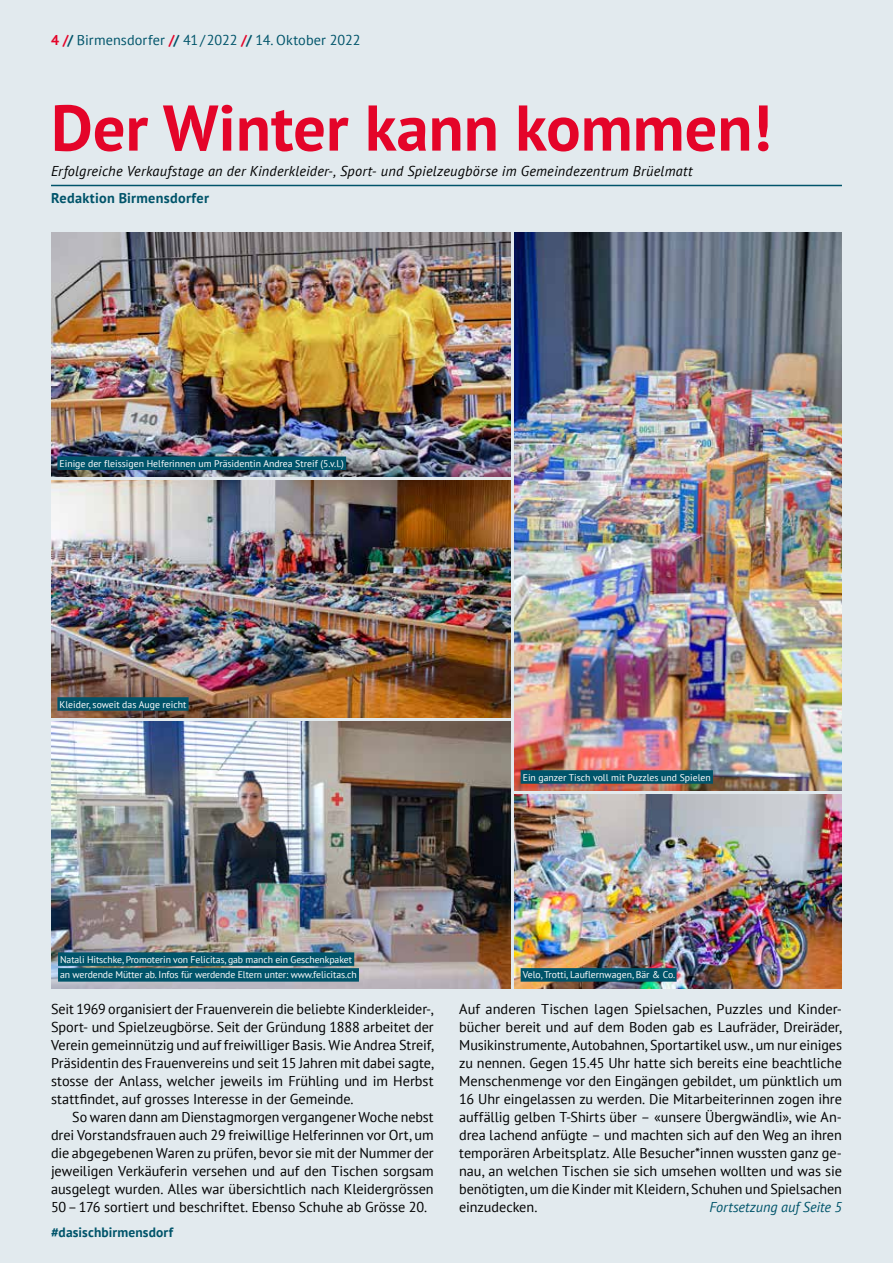
<style>
.page{position:relative;width:893px;height:1263px;background:#e2eaee}
.page>*{position:absolute;margin:0;border:0;box-sizing:border-box;transform-origin:0 0}
.t1{font:700 64.5px "PT Sans";color:#e40429}
.t2{font:14.25px/18px "PT Sans";letter-spacing:-.005em;color:#000;text-align:justify}
.t3{font:italic 14.25px "PT Sans";letter-spacing:.015em;color:#000}
.t4{font:14.25px "PT Sans";letter-spacing:.005em;color:#00546a}
.t5{font:700 14.25px "PT Sans";letter-spacing:.02em;color:#00546a}
.t6{font:italic 14.25px "PT Sans";letter-spacing:-.005em;color:#00546a}
.t7{font:700 13.5px "PT Sans";letter-spacing:.01em;color:#00546a}
.t8{font:9.75px/15.8px "PT Sans";color:#fff}
.s1{font-weight:700;color:#e40429}
.s2{font-weight:700}
</style>
<div class="page">
<hr style="left:51px;top:185px;width:791px;height:1px;background:#00546a">
<img style="left:51px;top:233px;width:459px;height:243px">
<img style="left:514px;top:794px;width:328px;height:194px">
<img style="left:514px;top:233px;width:328px;height:557px">
<img style="left:51px;top:481px;width:459px;height:236px">
<img style="left:52px;top:721px;width:458px;height:267px">
<div style="left:57px;top:456px;width:289px;height:14px;background:#00546a"></div>
<div style="left:57px;top:697px;width:132px;height:14px;background:#00546a"></div>
<div style="left:521px;top:968px;width:156px;height:14px;background:#00546a"></div>
<div style="left:521px;top:770px;width:192px;height:14px;background:#00546a"></div>
<div style="left:58px;top:952px;width:296px;height:14px;background:#00546a"></div>
<div style="left:58px;top:968px;width:301px;height:14px;background:#00546a"></div>
<p class="t4" style="left:51px;top:31px;width:311px"><span class="s1">4 /</span><span class="s2">/</span> Birmensdorfer <span class="s1">/</span><span class="s2">/</span> 41/2022 <span class="s1">/</span><span class="s2">/</span> 14. Oktober 2022</p>
<h1 class="t1" style="left:51px;top:85px;width:722px">Der Winter kann kommen!</h1>
<p class="t3" style="left:51px;top:162px;width:643px">Erfolgreiche Verkaufstage an der Kinderkleider-, Sport- und Spielzeugbörse im Gemeindezentrum Brüelmatt</p>
<p class="t5" style="left:51px;top:189px;width:160px">Redaktion Birmensdorfer</p>
<p class="t8" style="left:60px;top:455px;width:286px">Einige der fleissigen Helferinnen um Präsidentin Andrea Streif (5.v.l.)</p>
<p class="t8" style="left:60px;top:696px;width:128px">Kleider, soweit das Auge reicht</p>
<p class="t8" style="left:523px;top:769px;width:190px">Ein ganzer Tisch voll mit Puzzles und Spielen</p>
<p class="t8" style="left:60px;top:951px;width:298px">Natali Hitschke, Promoterin von Felicitas, gab manch ein Geschenkpaket an werdende Mütter ab. Infos für werdende Eltern unter: www.felicitas.ch</p>
<p class="t2" style="left:51px;top:999px;width:384px">Seit 1969 organisiert der Frauenverein die beliebte Kinderkleider-, Sport- und Spielzeugbörse. Seit der Gründung 1888 arbeitet der Verein gemeinnützig und auf freiwilliger Basis. Wie Andrea Streif, Präsidentin des Frauenvereins und seit 15 Jahren mit dabei sagte, stosse der Anlass, welcher jeweils im Frühling und im Herbst stattfindet, auf grosses Interesse in der Gemeinde.</p>
<p class="t2" style="left:51px;top:1107px;width:384px;text-indent:21px">So waren dann am Dienstagmorgen vergangener Woche nebst drei Vorstandsfrauen auch 29 freiwillige Helferinnen vor Ort, um die abgegebenen Waren zu prüfen, bevor sie mit der Nummer der jeweiligen Verkäuferin versehen und auf den Tischen sorgsam ausgelegt wurden. Alles war übersichtlich nach Kleidergrössen 50–176 sortiert und beschriftet. Ebenso Schuhe ab Grösse 20.</p>
<p class="t7" style="left:51px;top:1224px;width:124px">#dasischbirmensdorf</p>
<p class="t8" style="left:523px;top:967px;width:154px">Velo, Trotti, Lauflernwagen, Bär &amp; Co.</p>
<p class="t2" style="left:459px;top:999px;width:384px">Auf anderen Tischen lagen Spielsachen, Puzzles und Kinder&shy;bücher bereit und auf dem Boden gab es Laufräder, Dreiräder, Musikinstrumente, Autobahnen, Sportartikel usw., um nur einiges zu nennen. Gegen 15.45 Uhr hatte sich bereits eine beachtliche Menschenmenge vor den Eingängen gebildet, um pünktlich um 16 Uhr eingelassen zu werden. Die Mitarbeiterinnen zogen ihre auffällig gelben T-Shirts über – «unsere Übergwändli», wie An&shy;drea lachend anfügte – und machten sich auf den Weg an ihren temporären Arbeitsplatz. Alle Besucher*innen wussten ganz ge&shy;nau, an welchen Tischen sie sich umsehen wollten und was sie benötigten, um die Kinder mit Kleidern, Schuhen und Spielsachen einzudecken.</p>
<p class="t6" style="left:709px;top:1198px;width:134px">Fortsetzung auf Seite 5</p>
</div>
